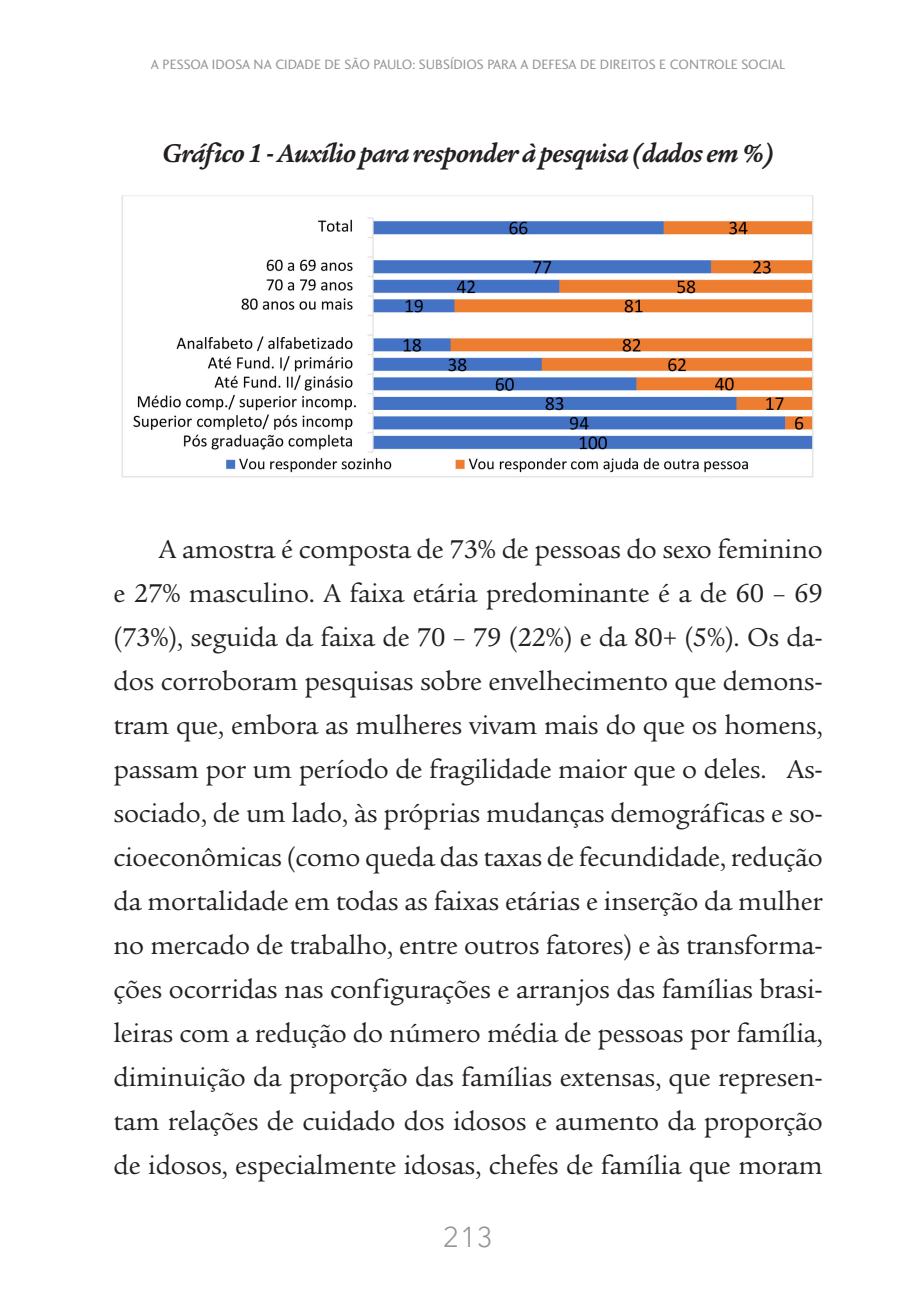
<style>
.page{position:relative;width:908px;height:1304px;background:#fff}
.page>*{position:absolute;margin:0;border:0;box-sizing:border-box;transform-origin:0 0}
.t1{font:28px/44px "Legacy Serif ITC Std";letter-spacing:-.01em;color:#231f20;text-align:justify}
.t2{font:italic 700 28px "Legacy Serif ITC Std";letter-spacing:-.02em;color:#231f20}
.t3{font:28px "Antagometrica BT Light";color:#939598}
.t4{font:14px "Charlotte Sans Std";color:#939598}
</style>
<div class="page">
<img style="left:121px;top:195px;width:693px;height:283px">
<p class="t4" style="left:151px;top:57px;width:635px">A PESSOA IDOSA NA CIDADE DE SÃO PAULO: SUBSÍDIOS PARA A DEFESA DE DIREITOS E CONTROLE SOCIAL</p>
<p class="t2" style="left:162px;top:137px;width:613px">Gráfico 1 - Auxílio para responder à pesquisa (dados em %)</p>
<p class="t1" style="left:113px;top:527px;width:710px;text-indent:45px">A amostra é composta de 73% de pessoas do sexo feminino e 27% masculino. A faixa etária predominante é a de 60 – 69 (73%), seguida da faixa de 70 – 79 (22%) e da 80+ (5%). Os da&shy;dos corroboram pesquisas sobre envelhecimento que demons&shy;tram que, embora as mulheres vivam mais do que os homens, passam por um período de fragilidade maior que o deles. As&shy;sociado, de um lado, às próprias mudanças demográficas e so&shy;cioeconômicas (como queda das taxas de fecundidade, redução da mortalidade em todas as faixas etárias e inserção da mulher no mercado de trabalho, entre outros fatores) e às transforma&shy;ções ocorridas nas configurações e arranjos das famílias brasi&shy;leiras com a redução do número média de pessoas por família, diminuição da proporção das famílias extensas, que represen&shy;tam relações de cuidado dos idosos e aumento da proporção de idosos, especialmente idosas, chefes de família que moram</p>
<p class="t3" style="left:442px;top:1220px;width:52px">213</p>
</div>
